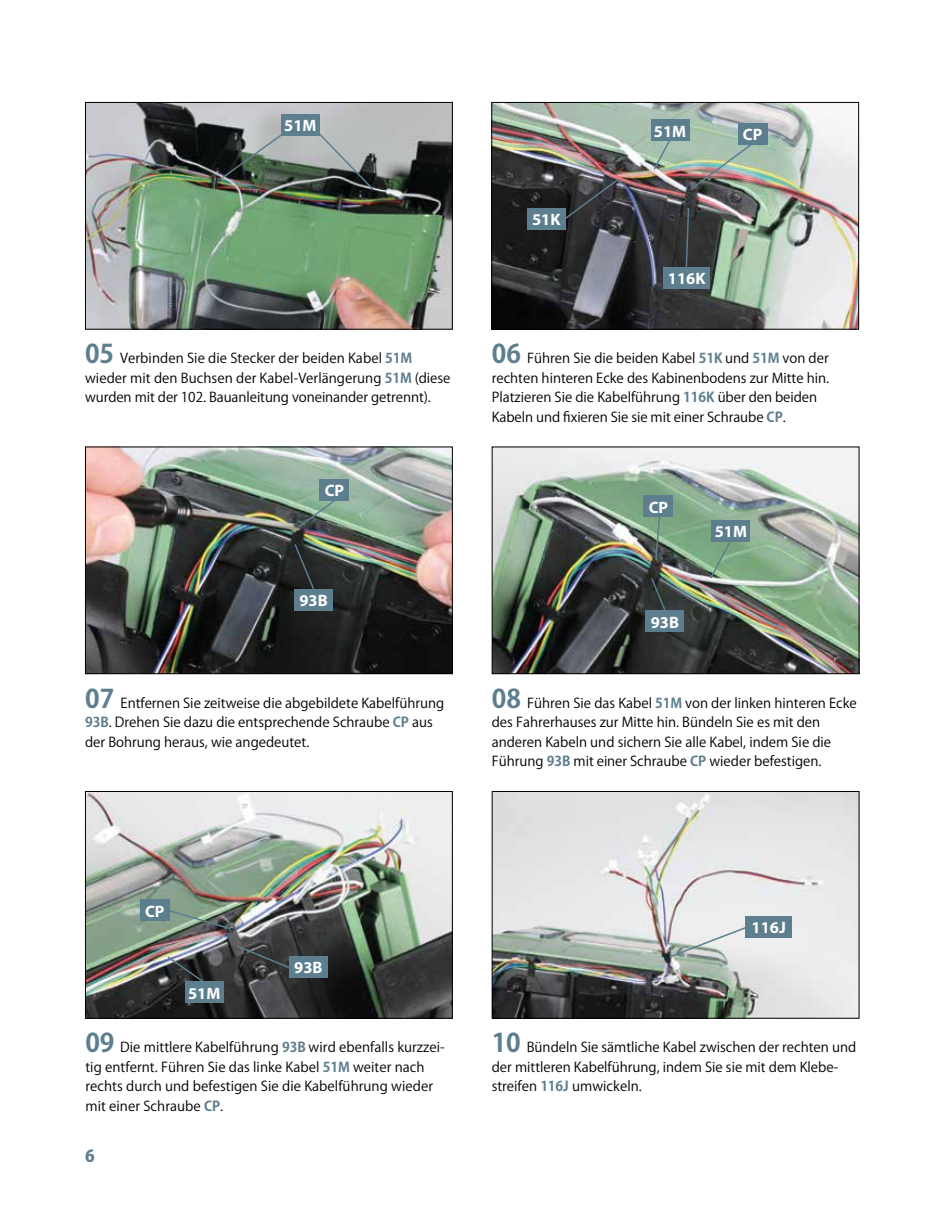
<style>
.page{position:relative;width:936px;height:1212px;background:#fff}
.page>*{position:absolute;margin:0;border:0;box-sizing:border-box;transform-origin:0 0}
.t1{font:700 16.5px "Myriad Pro";color:#fff}
.t2{font:800 16.5px "Koz Go Pro";color:#5d7e8e}
.t3{font:13.5px/19.5px "Koz Go Pro";color:#000}
.s1{font-weight:700;font-size:25.5px;color:#5d7e8e}
.s2{font-weight:700;color:#5d7e8e}
</style>
<div class="page">
<img style="left:87px;top:104px;width:363px;height:224px">
<div style="left:85px;top:102px;width:367px;height:228px;border:1px solid #000"></div>
<img style="left:493px;top:104px;width:364px;height:224px">
<div style="left:491px;top:102px;width:368px;height:228px;border:1px solid #000"></div>
<img style="left:87px;top:449px;width:363px;height:223px">
<div style="left:85px;top:447px;width:367px;height:227px;border:1px solid #000"></div>
<img style="left:493px;top:449px;width:364px;height:223px">
<div style="left:491px;top:447px;width:368px;height:227px;border:1px solid #000"></div>
<img style="left:87px;top:793px;width:363px;height:223px">
<div style="left:85px;top:791px;width:367px;height:227px;border:1px solid #000"></div>
<img style="left:493px;top:793px;width:364px;height:223px">
<div style="left:491px;top:791px;width:368px;height:227px;border:1px solid #000"></div>
<svg style="left:684px;top:206px;width:6px;height:61px"></svg>
<div style="left:663px;top:267px;width:47px;height:21px;background:#5d7e8e"></div>
<svg style="left:302px;top:116px;width:73px;height:75px"></svg>
<svg style="left:221px;top:126px;width:72px;height:53px"></svg>
<div style="left:281px;top:114px;width:38px;height:21px;background:#5d7e8e"></div>
<svg style="left:652px;top:141px;width:27px;height:30px"></svg>
<div style="left:651px;top:120px;width:38px;height:21px;background:#5d7e8e"></div>
<svg style="left:563px;top:177px;width:57px;height:44px"></svg>
<div style="left:527px;top:208px;width:38px;height:21px;background:#5d7e8e"></div>
<img style="left:689px;top:134px;width:76px;height:57px">
<div style="left:737px;top:123px;width:30px;height:22px;background:#5d7e8e"></div>
<svg style="left:293px;top:542px;width:24px;height:53px"></svg>
<div style="left:294px;top:590px;width:39px;height:21px;background:#5d7e8e"></div>
<svg style="left:297px;top:494px;width:45px;height:35px"></svg>
<div style="left:319px;top:479px;width:30px;height:21px;background:#5d7e8e"></div>
<svg style="left:649px;top:576px;width:19px;height:35px"></svg>
<div style="left:645px;top:611px;width:39px;height:21px;background:#5d7e8e"></div>
<svg style="left:654px;top:517px;width:7px;height:45px"></svg>
<div style="left:643px;top:496px;width:30px;height:21px;background:#5d7e8e"></div>
<svg style="left:708px;top:524px;width:32px;height:56px"></svg>
<div style="left:711px;top:520px;width:39px;height:22px;background:#5d7e8e"></div>
<svg style="left:235px;top:944px;width:76px;height:34px"></svg>
<div style="left:289px;top:956px;width:38px;height:21px;background:#5d7e8e"></div>
<svg style="left:163px;top:907px;width:68px;height:23px"></svg>
<div style="left:140px;top:900px;width:30px;height:21px;background:#5d7e8e"></div>
<svg style="left:166px;top:955px;width:45px;height:33px"></svg>
<div style="left:185px;top:982px;width:38px;height:21px;background:#5d7e8e"></div>
<svg style="left:667px;top:920px;width:93px;height:39px"></svg>
<div style="left:745px;top:916px;width:47px;height:22px;background:#5d7e8e"></div>
<p class="t1" style="left:284px;top:115px;width:34px">51M</p>
<p class="t1" style="left:654px;top:120px;width:34px">51M</p>
<p class="t1" style="left:532px;top:208px;width:30px">51K</p>
<p class="t1" style="left:667px;top:267px;width:39px">116K</p>
<p class="t1" style="left:742px;top:124px;width:21px">CP</p>
<p class="t3" style="left:85px;top:349px;width:367px"><span class="s1">05</span> Verbinden Sie die Stecker der beiden Kabel <span class="s2">51M </span>wieder mit den Buchsen der Kabel-Verlängerung <span class="s2">51M</span> (diese wurden mit der 102. Bauanleitung voneinander getrennt).</p>
<p class="t3" style="left:491px;top:349px;width:338px"><span class="s1">06</span> Führen Sie die beiden Kabel <span class="s2">51K</span> und <span class="s2">51M</span> von der rechten hinteren Ecke des Kabinenbodens zur Mitte hin.<br>Platzieren Sie die Kabelführung <span class="s2">116K</span> über den beiden Kabeln und fixieren Sie sie mit einer Schraube <span class="s2">CP</span>.</p>
<p class="t1" style="left:325px;top:480px;width:21px">CP</p>
<p class="t1" style="left:299px;top:590px;width:30px">93B</p>
<p class="t1" style="left:648px;top:496px;width:21px">CP</p>
<p class="t1" style="left:650px;top:611px;width:30px">93B</p>
<p class="t1" style="left:714px;top:521px;width:34px">51M</p>
<p class="t3" style="left:85px;top:693px;width:360px"><span class="s1">07</span> Entfernen Sie zeitweise die abgebildete Kabelführung<br><span class="s2">93B</span>. Drehen Sie dazu die entsprechende Schraube <span class="s2">CP</span> aus der Bohrung heraus, wie angedeutet.</p>
<p class="t3" style="left:491px;top:693px;width:366px"><span class="s1">08</span> Führen Sie das Kabel <span class="s2">51M</span> von der linken hinteren Ecke des Fahrerhauses zur Mitte hin. Bündeln Sie es mit den anderen Kabeln und sichern Sie alle Kabel, indem Sie die Führung <span class="s2">93B</span> mit einer Schraube <span class="s2">CP</span> wieder befestigen.</p>
<p class="t1" style="left:145px;top:900px;width:21px">CP</p>
<p class="t1" style="left:188px;top:982px;width:34px">51M</p>
<p class="t1" style="left:294px;top:956px;width:30px">93B</p>
<p class="t1" style="left:751px;top:917px;width:36px">116J</p>
<p class="t3" style="left:85px;top:1038px;width:361px"><span class="s1">09</span> Die mittlere Kabelführung <span class="s2">93B</span> wird ebenfalls kurzzei&shy;tig entfernt. Führen Sie das linke Kabel <span class="s2">51M</span> weiter nach rechts durch und befestigen Sie die Kabelführung wieder mit einer Schraube <span class="s2">CP</span>.</p>
<p class="t3" style="left:491px;top:1038px;width:366px"><span class="s1">10</span> Bündeln Sie sämtliche Kabel zwischen der rechten und der mittleren Kabelführung, indem Sie sie mit dem Klebe&shy;streifen <span class="s2">116J</span> umwickeln.</p>
<p class="t2" style="left:85px;top:1145px;width:11px">6</p>
</div>
